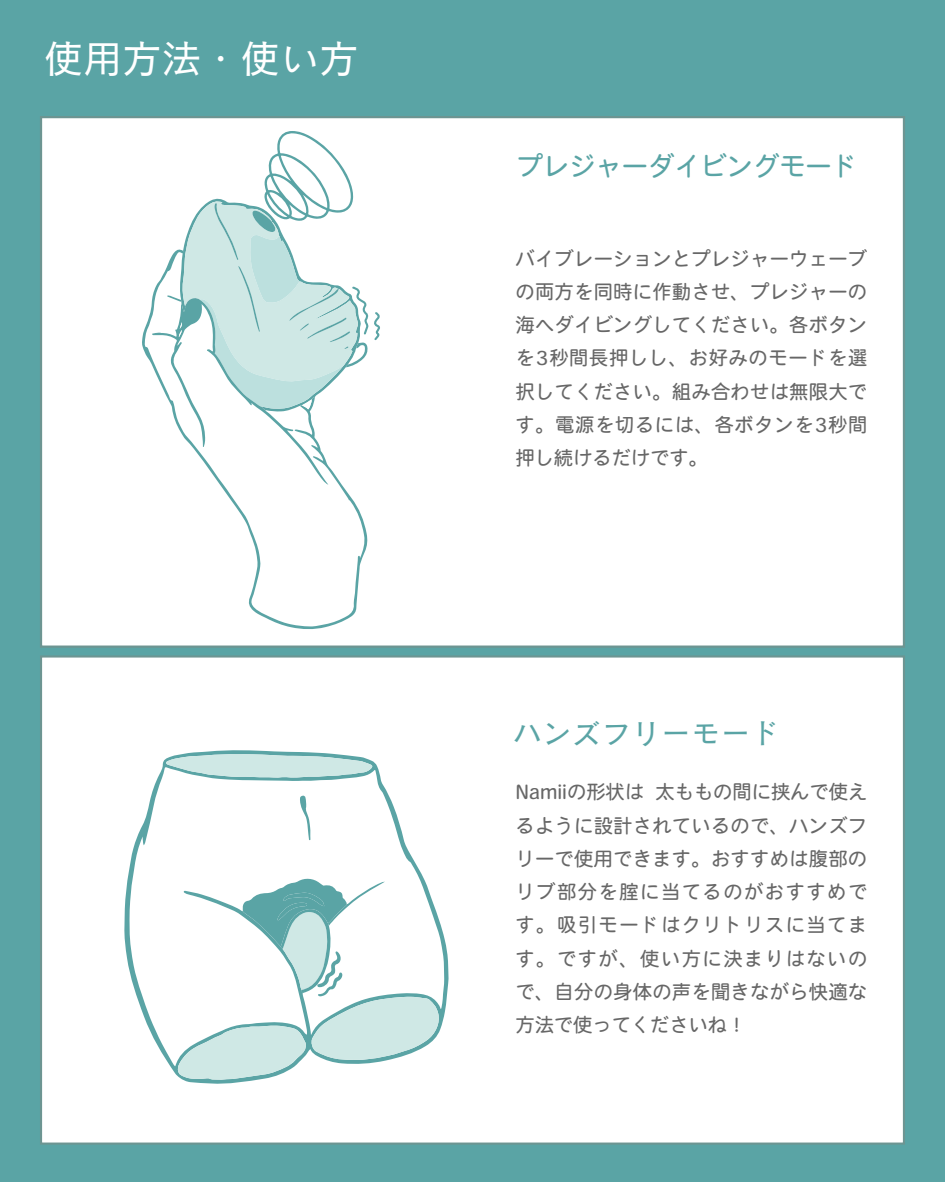
<style>
.page{position:relative;width:945px;height:1182px;background:#fff}
.page>*{position:absolute;margin:0;border:0;box-sizing:border-box;transform-origin:0 0}
.t1{font:39.38px "Cezanne Pro N M";color:#fff}
.t2{font:29.75px "Cezanne Pro N M";color:#5aa4a5}
.t3{font:26.25px "Heisei Maru Go Std W4";color:#5aa4a5}
.t4{font:19.25px/33.2px "Heisei Maru Go Std W4";letter-spacing:.015em;color:#676767;text-align:justify}
</style>
<div class="page">
<div style="left:0;top:0;width:945px;height:1180px;background:#5aa4a5"></div>
<div style="left:40px;top:655px;width:865px;height:489px;background:#fff;border:2px solid #6d9592"></div>
<div style="left:40px;top:116px;width:865px;height:531px;background:#fff;border:2px solid #6d9592"></div>
<svg style="left:142px;top:301px;width:226px;height:328px"></svg>
<svg style="left:124px;top:750px;width:325px;height:334px"></svg>
<svg style="left:166px;top:754px;width:207px;height:23px;background:#c2e0dd"></svg>
<svg style="left:300px;top:795px;width:11px;height:45px"></svg>
<svg style="left:177px;top:877px;width:263px;height:202px"></svg>
<svg style="left:152px;top:131px;width:228px;height:353px"></svg>
<h1 class="t1" style="left:44px;top:35px;width:316px">使用方法・使い方</h1>
<h3 class="t3" style="left:517px;top:148px;width:343px">プレジャーダイビングモード</h3>
<p class="t4" style="left:515px;top:242px;width:353px">バイブレーションとプレジャーウェーブの両方を同時に作動させ、プレジャーの海へダイビングしてください。各ボタンを3秒間長押しし、お好みのモードを選択してください。組み合わせは無限大です。電源を切るには、各ボタンを3秒間押し続けるだけです。</p>
<h2 class="t2" style="left:513px;top:715px;width:269px">ハンズフリーモード</h2>
<p class="t4" style="left:515px;top:775px;width:353px">Namiiの形状は 太ももの間に挟んで使えるように設計されているので、ハンズフリーで使用できます。おすすめは腹部のリブ部分を腟に当てるのがおすすめです。吸引モードはクリトリスに当てます。ですが、使い方に決まりはないので、自分の身体の声を聞きながら快適な方法で使ってくださいね！</p>
</div>
